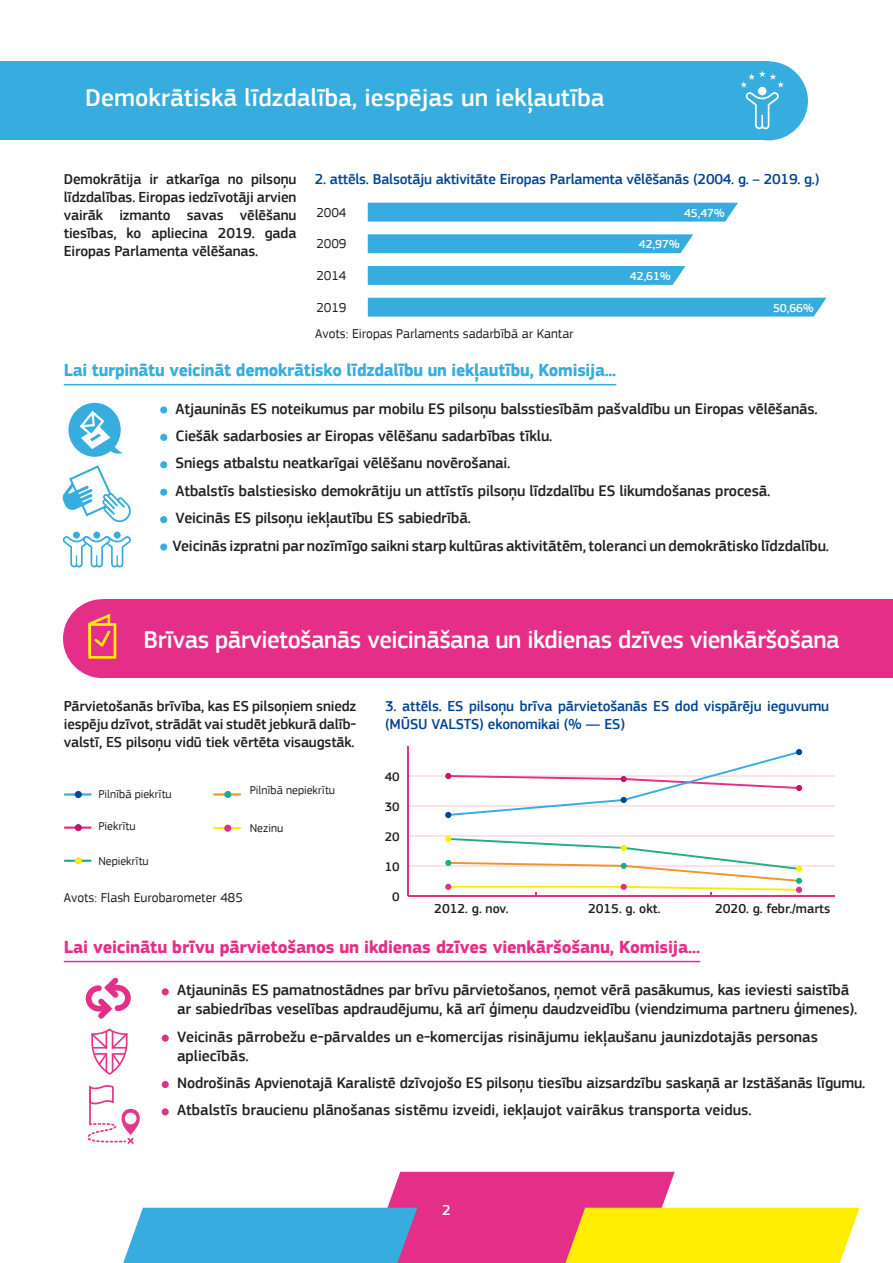
<style>
.page{position:relative;width:893px;height:1263px;background:#fff}
.page>*{position:absolute;margin:0;border:0;box-sizing:border-box;transform-origin:0 0}
.small_title{font:500 25.5px "PF Square Sans Pro";letter-spacing:-.02em;color:#fff}
.small_title-2{font:500 25.5px "PF Square Sans Pro";color:#fff}
.Paragraphe_10pts{font:700 18px "PF Square Sans Pro";letter-spacing:-.01em;color:#e52e87}
.Paragraphe_10pts-2{font:700 18px "PF Square Sans Pro";letter-spacing:-.015em;color:#37acde}
.Paragraphe_10pts-3{font:500 15.75px/18.9px "PF Square Sans Pro";letter-spacing:-.01em;color:#231f20}
.Paragraphe_10pts-4{font:500 15px/18px "PF Square Sans Pro";letter-spacing:-.01em;color:#231f20;text-align:justify}
.Paragraphe_10pts-5{font:500 15px/18px "PF Square Sans Pro";letter-spacing:-.01em;color:#004494}
.t1{font:500 15px "PF Square Sans Pro";color:#fff}
.légende{font:13.5px "PF Square Sans Pro";color:#231f20}
.Paragraphe_9pt{font:500 13.5px "PF Square Sans Pro";color:#231f20}
.Paragraphe_9pt-2{font:13.5px "PF Square Sans Pro";color:#231f20}
.t2{font:500 12.9px "PF Square Sans Pro";color:#231f20}
.Paragraphe_9pt-3{font:12px "PF Square Sans Pro";color:#231f20}
.texte_infographie_ve{font:500 12px "PF Square Sans Pro";color:#fff}
</style>
<div class="page">
<svg style="left:123px;top:1172px;width:737px;height:91px"></svg>
<div style="left:0;top:61px;width:769px;height:79px;background:#37acde"></div>
<div style="left:729px;top:61px;width:79px;height:79px;background:#37acde;border-radius:50%"></div>
<svg style="left:740px;top:71px;width:44px;height:58px"></svg>
<hr style="left:407px;top:746px;width:2px;height:150px;background:#e52e87">
<hr style="left:409px;top:805px;width:426px;height:1px;background:#f9e5e9">
<hr style="left:409px;top:775px;width:426px;height:2px;background:#f9e5e9">
<svg style="left:409px;top:835px;width:426px;height:61px"></svg>
<svg style="left:445px;top:749px;width:357px;height:69px"></svg>
<div style="left:63px;top:599px;width:79px;height:79px;background:#e52e87;border-radius:50%"></div>
<div style="left:104px;top:599px;width:789px;height:79px;background:#e52e87"></div>
<svg style="left:88px;top:614px;width:28px;height:45px"></svg>
<hr style="left:214px;top:827px;width:26px;height:2px;background:#ffed00">
<svg style="left:224px;top:825px;width:7px;height:7px"></svg>
<hr style="left:214px;top:793px;width:26px;height:3px;background:#f29527">
<svg style="left:224px;top:791px;width:7px;height:7px"></svg>
<hr style="left:65px;top:860px;width:26px;height:2px;background:#1fae89">
<svg style="left:75px;top:857px;width:7px;height:7px"></svg>
<hr style="left:65px;top:826px;width:26px;height:3px;background:#e52e87">
<svg style="left:75px;top:824px;width:7px;height:7px"></svg>
<hr style="left:65px;top:793px;width:26px;height:3px;background:#37acde">
<svg style="left:75px;top:791px;width:7px;height:7px"></svg>
<svg style="left:368px;top:203px;width:370px;height:19px;background:#3eafdf"></svg>
<svg style="left:368px;top:234px;width:325px;height:19px;background:#3eafdf"></svg>
<svg style="left:368px;top:266px;width:317px;height:19px;background:#3caede"></svg>
<div style="left:368px;top:298px;width:458px;height:19px;background:#37acde"></div>
<hr style="left:64px;top:384px;width:552px;height:1px;background:#37acde">
<hr style="left:64px;top:961px;width:636px;height:1px;background:#e52e87">
<div style="left:160px;top:406px;width:7px;height:7px;background:#37acde;border-radius:50%"></div>
<div style="left:160px;top:434px;width:7px;height:7px;background:#37acde;border-radius:50%"></div>
<div style="left:160px;top:461px;width:7px;height:7px;background:#37acde;border-radius:50%"></div>
<div style="left:160px;top:489px;width:7px;height:7px;background:#37acde;border-radius:50%"></div>
<div style="left:160px;top:516px;width:7px;height:7px;background:#37acde;border-radius:50%"></div>
<div style="left:160px;top:543px;width:7px;height:8px;background:#37acde;border-radius:50%"></div>
<svg style="left:62px;top:465px;width:69px;height:57px"></svg>
<svg style="left:68px;top:402px;width:55px;height:55px"></svg>
<div style="left:114px;top:531px;width:7px;height:8px;background:#38abde;border-radius:50%"></div>
<div style="left:73px;top:531px;width:7px;height:8px;background:#38abde;border-radius:50%"></div>
<svg style="left:63px;top:536px;width:68px;height:31px"></svg>
<div style="left:93px;top:531px;width:7px;height:8px;background:#38abde;border-radius:50%"></div>
<div style="left:162px;top:988px;width:7px;height:7px;background:#e52e87;border-radius:50%"></div>
<div style="left:162px;top:1035px;width:7px;height:7px;background:#e52e87;border-radius:50%"></div>
<div style="left:162px;top:1081px;width:7px;height:7px;background:#e52e87;border-radius:50%"></div>
<div style="left:162px;top:1108px;width:7px;height:7px;background:#e52e87;border-radius:50%"></div>
<svg style="left:86px;top:977px;width:45px;height:42px"></svg>
<svg style="left:91px;top:1028px;width:37px;height:47px"></svg>
<svg style="left:88px;top:1085px;width:52px;height:59px"></svg>
<div style="left:125px;top:1113px;width:11px;height:11px;background:#fff;border-radius:50%"></div>
<p class="small_title-2" style="left:85px;top:83px;width:521px">Demokrātiskā līdzdalība, iespējas un iekļautība</p>
<p class="Paragraphe_10pts-4" style="left:64px;top:171px;width:234px">Demokrātija ir atkarīga no pilsoņu līdzdalības. Eiropas iedzīvotāji arvien vairāk izmanto savas vēlēšanu tiesības, ko apliecina 2019. gada Eiropas Parlamenta vēlēšanas.</p>
<p class="Paragraphe_10pts-5" style="left:315px;top:170px;width:506px">2. attēls. Balsotāju aktivitāte Eiropas Parlamenta vēlēšanās (2004. g. – 2019. g.)</p>
<p class="Paragraphe_9pt-2" style="left:316px;top:204px;width:32px">2004</p>
<p class="texte_infographie_ve" style="left:684px;top:206px;width:42px">45,47%</p>
<p class="Paragraphe_9pt-2" style="left:316px;top:236px;width:32px">2009</p>
<p class="texte_infographie_ve" style="left:639px;top:237px;width:42px">42,97%</p>
<p class="Paragraphe_9pt-2" style="left:316px;top:268px;width:32px">2014</p>
<p class="texte_infographie_ve" style="left:630px;top:269px;width:42px">42,61%</p>
<p class="Paragraphe_9pt-2" style="left:316px;top:299px;width:32px">2019</p>
<p class="texte_infographie_ve" style="left:773px;top:301px;width:42px">50,66%</p>
<p class="légende" style="left:315px;top:326px;width:260px">Avots: Eiropas Parlaments sadarbībā ar Kantar</p>
<p class="Paragraphe_10pts-2" style="left:64px;top:359px;width:554px">Lai turpinātu veicināt demokrātisko līdzdalību un iekļautību, Komisija...</p>
<p class="Paragraphe_10pts-3" style="left:176px;top:399px;width:644px">Atjauninās ES noteikumus par mobilu ES pilsoņu balsstiesībām pašvaldību un Eiropas vēlēšanās.</p>
<p class="Paragraphe_10pts-3" style="left:176px;top:427px;width:378px">Ciešāk sadarbosies ar Eiropas vēlēšanu sadarbības tīklu.</p>
<p class="Paragraphe_10pts-3" style="left:176px;top:454px;width:336px">Sniegs atbalstu neatkarīgai vēlēšanu novērošanai.</p>
<p class="Paragraphe_10pts-3" style="left:176px;top:481px;width:596px">Atbalstīs balstiesisko demokrātiju un attīstīs pilsoņu līdzdalību ES likumdošanas procesā.</p>
<p class="Paragraphe_10pts-3" style="left:176px;top:509px;width:297px">Veicinās ES pilsoņu iekļautību ES sabiedrībā.</p>
<p class="Paragraphe_10pts-3" style="left:172px;top:536px;width:658px">Veicinās izpratni par nozīmīgo saikni starp kultūras aktivitātēm, toleranci un demokrātisko līdzdalību.</p>
<p class="small_title" style="left:143px;top:625px;width:698px">Brīvas pārvietošanās veicināšana un ikdienas dzīves vienkāršošana</p>
<p class="Paragraphe_10pts-4" style="left:64px;top:697px;width:294px">Pārvietošanās brīvība, kas ES pilsoņiem sniedz iespēju dzīvot, strādāt vai studēt jebkurā dalīb&shy;valstī, ES pilsoņu vidū tiek vērtēta visaugstāk.</p>
<p class="Paragraphe_10pts-5" style="left:385px;top:697px;width:446px">3. attēls. ES pilsoņu brīva pārvietošanās ES dod vispārēju ieguvumu (MŪSU VALSTS) ekonomikai (% — ES)</p>
<p class="Paragraphe_9pt-3" style="left:98px;top:787px;width:75px">Pilnībā piekrītu</p>
<p class="Paragraphe_9pt-3" style="left:250px;top:783px;width:87px">Pilnībā nepiekrītu</p>
<p class="Paragraphe_9pt-3" style="left:98px;top:819px;width:39px">Piekrītu</p>
<p class="Paragraphe_9pt-3" style="left:250px;top:821px;width:35px">Nezinu</p>
<p class="Paragraphe_9pt-3" style="left:98px;top:854px;width:52px">Nepiekrītu</p>
<p class="légende" style="left:64px;top:889px;width:181px">Avots: Flash Eurobarometer 485</p>
<p class="t2" style="left:385px;top:769px;width:16px">40</p>
<p class="t2" style="left:385px;top:799px;width:16px">30</p>
<p class="t2" style="left:385px;top:829px;width:16px">20</p>
<p class="t2" style="left:385px;top:859px;width:16px">10</p>
<p class="t2" style="left:392px;top:889px;width:9px">0</p>
<p class="Paragraphe_9pt" style="left:434px;top:901px;width:76px">2012. g. nov.</p>
<p class="Paragraphe_9pt" style="left:588px;top:901px;width:74px">2015. g. okt.</p>
<p class="Paragraphe_9pt" style="left:715px;top:901px;width:117px">2020. g. febr./marts</p>
<p class="Paragraphe_10pts" style="left:64px;top:936px;width:638px">Lai veicinātu brīvu pārvietošanos un ikdienas dzīves vienkāršošanu, Komisija...</p>
<p class="Paragraphe_10pts-3" style="left:177px;top:981px;width:682px">Atjauninās ES pamatnostādnes par brīvu pārvietošanos, ņemot vērā pasākumus, kas ieviesti saistībā ar sabiedrības veselības apdraudējumu, kā arī ģimeņu daudzveidību (viendzimuma partneru ģimenes).</p>
<p class="Paragraphe_10pts-3" style="left:177px;top:1027px;width:642px">Veicinās pārrobežu e-pārvaldes un e-komercijas risinājumu iekļaušanu jaunizdotajās personas apliecībās.</p>
<p class="Paragraphe_10pts-3" style="left:177px;top:1074px;width:690px">Nodrošinās Apvienotajā Karalistē dzīvojošo ES pilsoņu tiesību aizsardzību saskaņā ar Izstāšanās līgumu.</p>
<p class="Paragraphe_10pts-3" style="left:177px;top:1101px;width:576px">Atbalstīs braucienu plānošanas sistēmu izveidi, iekļaujot vairākus transporta veidus.</p>
<p class="t1" style="left:442px;top:1201px;width:10px">2</p>
</div>
